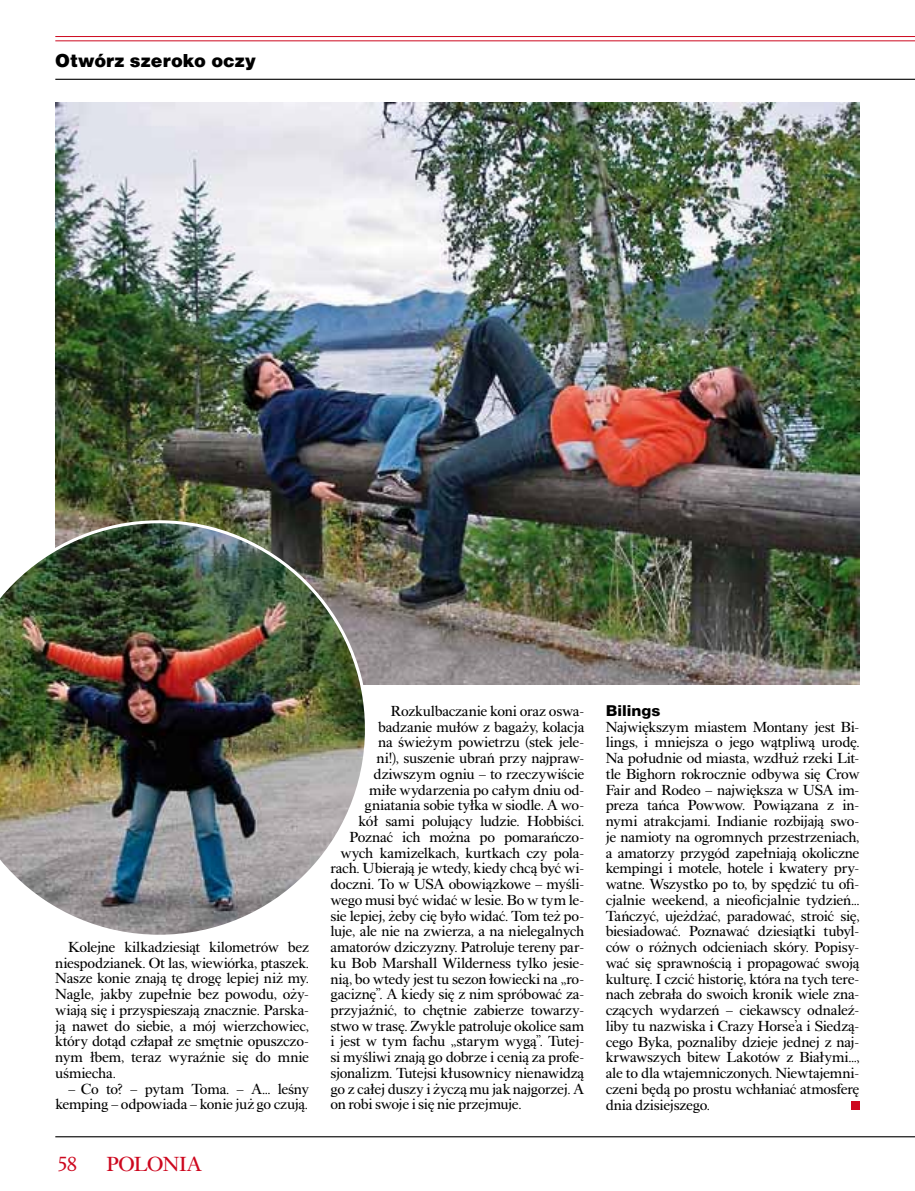
<style>
.page{position:relative;width:915px;height:1191px;background:#fff}
.page>*{position:absolute;margin:0;border:0;box-sizing:border-box;transform-origin:0 0}
.t1{font:21px "Alpha Book EFN";letter-spacing:-.035em;color:#cd071e;scale:1.05 1}
.t2{font:21px "Alpha Book EFN";letter-spacing:-.035em;color:#cd071e}
.t3{font:18px "Switzer EFN Black";letter-spacing:.005em;color:#000}
.t4{font:15px/15.8px "Alpha Book EFN";letter-spacing:-.02em;color:#000;text-align:justify;scale:1.05 1}
.t5{font:15px "Switzer EFN Heavy";color:#000;scale:1.05 1}
</style>
<div class="page">
<div style="left:850px;top:1100px;width:9px;height:9px;background:#cd071e"></div>
<img style="left:55px;top:102px;width:804px;height:582px">
<img style="left:0;top:520px;width:368px;height:415px">
<hr style="left:55px;top:36px;width:859px;height:1px;background:#cd071e">
<hr style="left:55px;top:41px;width:859px;height:1px;background:#cd071e">
<hr style="left:55px;top:79px;width:859px;height:1px;background:#000">
<hr style="left:55px;top:1136px;width:859px;height:1px;background:#000">
<p class="t3" style="left:55px;top:50px;width:202px">Otwórz szeroko oczy</p>
<p class="t4" style="left:55px;top:939px;width:243px;text-indent:13px">Kolejne kilkadziesiąt kilometrów bez niespodzianek. Ot las, wiewiórka, ptaszek.<br>Nasze konie znają tę drogę lepiej niż my.<br>Nagle, jakby zupełnie bez powodu, oży&shy;wiają się i przyspieszają znacznie. Parska&shy;ją nawet do siebie, a mój wierzchowiec, który dotąd człapał ze smętnie opuszczo&shy;nym łbem, teraz wyraźnie się do mnie uśmiecha.</p>
<p class="t4" style="left:55px;top:1081px;width:243px;text-align:right">– Co to? – pytam Toma. – A... leśny kemping – odpowiada – konie już go czują.</p>
<h1 class="t2" style="left:57px;top:1151px;width:22px">58</h1>
<h1 class="t1" style="left:106px;top:1151px;width:93px">POLONIA</h1>
<p class="t4" style="left:391px;top:703px;width:186px">Rozkulbaczanie koni oraz oswa-</p>
<p class="t4" style="left:378px;top:719px;width:198px">badzanie mułów z bagaży, kolacja</p>
<p class="t4" style="left:378px;top:735px;width:198px">na świeżym powietrzu (stek jele-</p>
<p class="t4" style="left:376px;top:750px;width:199px">ni!), suszenie ubrań przy najpraw-</p>
<p class="t4" style="left:373px;top:766px;width:202px">dziwszym ogniu – to rzeczywiście</p>
<p class="t4" style="left:369px;top:782px;width:206px">miłe wydarzenia po całym dniu od-</p>
<p class="t4" style="left:364px;top:797px;width:211px">gniatania sobie tyłka w siodle. A wo-</p>
<p class="t4" style="left:358px;top:813px;width:216px">kół sami polujący ludzie. Hobbiści.</p>
<p class="t4" style="left:349px;top:829px;width:225px">Poznać ich można po pomarańczo-</p>
<p class="t4" style="left:340px;top:845px;width:234px">wych kamizelkach, kurtkach czy pola-</p>
<p class="t4" style="left:330px;top:860px;width:243px">rach. Ubierają je wtedy, kiedy chcą być wi-</p>
<p class="t4" style="left:330px;top:876px;width:243px">doczni. To w USA obowiązkowe – myśli-</p>
<p class="t4" style="left:330px;top:892px;width:243px">wego musi być widać w lesie. Bo w tym le-</p>
<p class="t4" style="left:330px;top:908px;width:243px">sie lepiej, żeby cię było widać. Tom też po-</p>
<p class="t4" style="left:330px;top:923px;width:243px">luje, ale nie na zwierza, a na nielegalnych</p>
<p class="t4" style="left:330px;top:939px;width:243px">amatorów dziczyzny. Patroluje tereny par-</p>
<p class="t4" style="left:330px;top:955px;width:243px">ku Bob Marshall Wilderness tylko jesie-</p>
<p class="t4" style="left:330px;top:971px;width:243px">nią, bo wtedy jest tu sezon łowiecki na „ro-</p>
<p class="t4" style="left:330px;top:986px;width:243px">gaciznę”. A kiedy się z nim spróbować za-</p>
<p class="t4" style="left:330px;top:1002px;width:243px">przyjaźnić, to chętnie zabierze towarzy-</p>
<p class="t4" style="left:330px;top:1018px;width:243px">stwo w trasę. Zwykle patroluje okolice sam</p>
<p class="t4" style="left:330px;top:1033px;width:243px">i jest w tym fachu „starym wygą”. Tutej-</p>
<p class="t4" style="left:330px;top:1049px;width:243px">si myśliwi znają go dobrze i cenią za profe-</p>
<p class="t4" style="left:330px;top:1065px;width:243px">sjonalizm. Tutejsi kłusownicy nienawidzą</p>
<p class="t4" style="left:330px;top:1081px;width:243px">go z całej duszy i życzą mu jak najgorzej. A</p>
<p class="t4" style="left:330px;top:1096px;width:183px">on robi swoje i się nie przejmuje.</p>
<p class="t5" style="left:605px;top:702px;width:54px">Bilings</p>
<p class="t4" style="left:605px;top:719px;width:243px">Największym miastem Montany jest Bi&shy;lings, i mniejsza o jego wątpliwą urodę.<br>Na południe od miasta, wzdłuż rzeki Lit&shy;tle Bighorn rokrocznie odbywa się Crow Fair and Rodeo – największa w USA im&shy;preza tańca Powwow. Powiązana z in&shy;nymi atrakcjami. Indianie rozbijają swo&shy;je namioty na ogromnych przestrzeniach, a amatorzy przygód zapełniają okoliczne kempingi i motele, hotele i kwatery pry&shy;watne. Wszystko po to, by spędzić tu ofi&shy;cjalnie weekend, a nieoficjalnie tydzień...<br>Tańczyć, ujeżdżać, paradować, stroić się, biesiadować. Poznawać dziesiątki tubyl&shy;ców o różnych odcieniach skóry. Popisy&shy;wać się sprawnością i propagować swoją kulturę. I czcić historię, która na tych tere&shy;nach zebrała do swoich kronik wiele zna&shy;czących wydarzeń – ciekawscy odnaleź&shy;liby tu nazwiska i Crazy Horse’a i Siedzą&shy;cego Byka, poznaliby dzieje jednej z naj&shy;krwawszych bitew Lakotów z Białymi..., ale to dla wtajemniczonych. Niewtajemni&shy;czeni będą po prostu wchłaniać atmosferę dnia dzisiejszego.</p>
</div>
